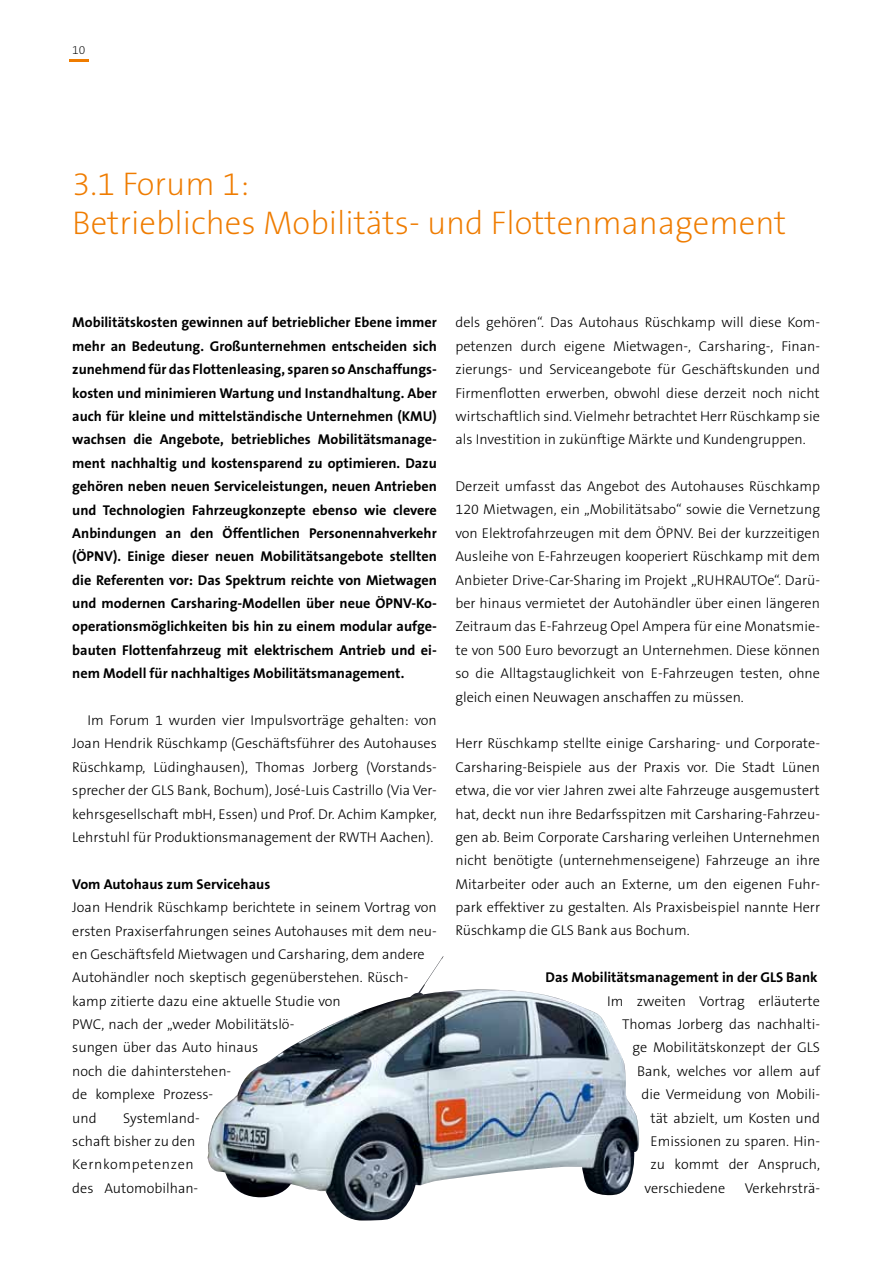
<style>
.page{position:relative;width:893px;height:1263px;background:#fff}
.page>*{position:absolute;margin:0;border:0;box-sizing:border-box;transform-origin:0 0}
.t1{font:200 33px/39.6px "The Sans B2";color:#ef7c00}
.t2{font:300 14.25px/23.4px "The Sans B3";color:#000;text-align:justify}
.t3{font:700 14.25px/23.4px "The Sans B7";color:#000;text-align:justify}
.t4{font:200 12px "The Sans B2";color:#000}
</style>
<div class="page">
<svg style="left:70px;top:60px;width:19px;height:2px"></svg>
<img style="left:207px;top:956px;width:432px;height:264px">
<p class="t4" style="left:72px;top:44px;width:15px">10</p>
<h1 class="t1" style="left:72px;top:165px;width:715px">3.1 Forum 1:<br>Betriebliches Mobilitäts- und Flottenmanagement</h1>
<p class="t3" style="left:72px;top:311px;width:366px">Mobilitätskosten gewinnen auf betrieblicher Ebene immer mehr an Bedeutung. Großunternehmen entscheiden sich zunehmend für das Flottenleasing, sparen so Anschaffungs&shy;kosten und minimieren Wartung und Instandhaltung. Aber auch für kleine und mittelständische Unternehmen (KMU) wachsen die Angebote, betriebliches Mobilitätsmanage&shy;ment nachhaltig und kostensparend zu optimieren. Dazu gehören neben neuen Serviceleistungen, neuen Antrieben und Technologien Fahrzeugkonzepte ebenso wie clevere Anbindungen an den Öffentlichen Personennahverkehr (ÖPNV). Einige dieser neuen Mobilitätsangebote stellten die Referenten vor: Das Spektrum reichte von Mietwagen und modernen Carsharing-Modellen über neue ÖPNV-Ko&shy;operationsmöglichkeiten bis hin zu einem modular aufge&shy;bauten Flottenfahrzeug mit elektrischem Antrieb und ei&shy;nem Modell für nachhaltiges Mobilitätsmanagement.</p>
<p class="t2" style="left:72px;top:709px;width:366px;text-indent:15px">Im Forum 1 wurden vier Impulsvorträge gehalten: von Joan Hendrik Rüschkamp (Geschäftsführer des Autohauses Rüschkamp, Lüdinghausen), Thomas Jorberg (Vorstands&shy;sprecher der GLS Bank, Bochum), José-Luis Castrillo (Via Ver&shy;kehrsgesellschaft mbH, Essen) und Prof. Dr. Achim Kampker, Lehrstuhl für Produktionsmanagement der RWTH Aachen).</p>
<p class="t3" style="left:72px;top:873px;width:199px">Vom Autohaus zum Servicehaus</p>
<p class="t2" style="left:72px;top:896px;width:366px;text-align:left">Joan Hendrik Rüschkamp berichtete in seinem Vortrag von ersten Praxiserfahrungen seines Autohauses mit dem neu&shy;en Geschäftsfeld Mietwagen und Carsharing, dem andere Autohändler noch skeptisch gegenüberstehen. Rüsch&shy;kamp zitierte dazu eine aktuelle Studie von<br>PWC, nach der „weder Mobilitätslö-<br>sungen über das Auto hinaus<br>noch die dahinterstehen-<br>de komplexe Prozess-<br>und</p>
<p class="t2" style="left:72px;top:1107px;width:129px;text-align:left;text-indent:51px">Systemland&shy;schaft bisher zu den<br>Kernkompetenzen des Automobilhan-</p>
<p class="t2" style="left:455px;top:311px;width:366px">dels gehören“. Das Autohaus Rüschkamp will diese Kom&shy;petenzen durch eigene Mietwagen-, Carsharing-, Finan&shy;zierungs- und Serviceangebote für Geschäftskunden und Firmenflotten erwerben, obwohl diese derzeit noch nicht wirtschaftlich sind. Vielmehr betrachtet Herr Rüschkamp sie als Investition in zukünftige Märkte und Kundengruppen.</p>
<p class="t2" style="left:455px;top:475px;width:366px">Derzeit umfasst das Angebot des Autohauses Rüschkamp 120 Mietwagen, ein „Mobilitätsabo“ sowie die Vernetzung von E lektrofahrzeugen mit dem ÖPNV. Bei der kurzzeitigen Ausleihe von E-Fahrzeugen kooperiert Rüschkamp mit dem Anbieter Drive-Car-Sharing im Projekt „RUHRAUT</p>
<p class="t2" style="left:455px;top:569px;width:366px;text-indent:302px">Oe“. Darü&shy;ber hinaus vermietet der Autohändler über einen längeren Zeitraum das E-Fahrzeug Opel Ampera für eine Monatsmie&shy;te von 500 E uro bevorzugt an U nternehmen. Diese können so die Alltagstauglichkeit von E-Fahrzeugen testen, ohne gleich einen Neuwagen anschaffen zu müssen.</p>
<p class="t2" style="left:455px;top:732px;width:366px">Herr Rüschkamp stellte einige Carsharing- und Corporate-Carsharing-Beispiele aus der Praxis vor. Die Stadt Lünen etwa, die vor vier Jahren zwei alte Fahrzeuge ausgemustert hat, deckt nun ihre Bedarfsspitzen mit Carsharing-Fahrzeu&shy;gen ab. Beim Corporate Carsharing verleihen U nternehmen nicht benötigte (unternehmenseigene) Fahrzeuge an ihre Mitarbeiter oder auch an Externe, um den eigenen Fuhr&shy;park effektiver zu gestalten. Als Praxisbeispiel nannte Herr Rüschkamp die GLS Bank aus Bochum.</p>
<p class="t3" style="left:545px;top:966px;width:224px">Das Mobilitätsmanagement in der GLS</p>
<p class="t3" style="left:786px;top:966px;width:33px">Bank</p>
<p class="t2" style="left:607px;top:990px;width:214px">Im zweiten Vortrag erläuterte</p>
<p class="t2" style="left:622px;top:1013px;width:199px">Thomas Jorberg das nachhalti-</p>
<p class="t2" style="left:632px;top:1036px;width:187px">ge Mobilitätskonzept der GLS</p>
<p class="t2" style="left:637px;top:1060px;width:185px">Bank, welches vor allem auf</p>
<p class="t2" style="left:641px;top:1083px;width:180px">die Vermeidung von Mobili-</p>
<p class="t2" style="left:650px;top:1106px;width:171px">tät abzielt, um Kosten und</p>
<p class="t2" style="left:650px;top:1130px;width:171px">Emissionen zu sparen. H in-</p>
<p class="t2" style="left:650px;top:1153px;width:171px">zu kommt der Anspruch,</p>
<p class="t2" style="left:644px;top:1177px;width:82px">verschiedene</p>
<p class="t2" style="left:745px;top:1177px;width:77px">Verkehrsträ-</p>
</div>
